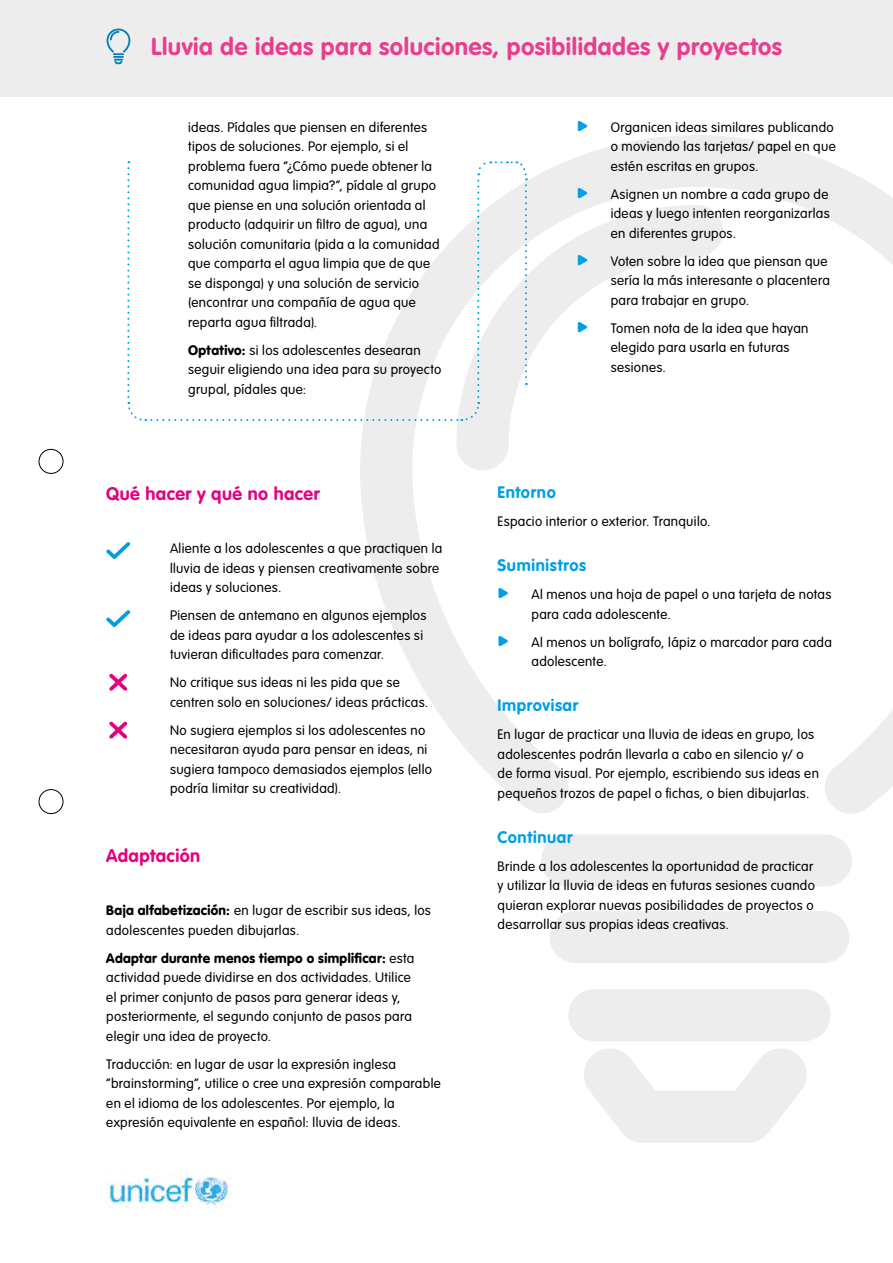
<style>
.page{position:relative;width:893px;height:1263px;background:#fff}
.page>*{position:absolute;margin:0;border:0;box-sizing:border-box;transform-origin:0 0}
.t1{font:700 24px "VAG Rounded Std";letter-spacing:.025em;color:#e93e8f}
.t2{font:700 18px "VAG Rounded Std";letter-spacing:.025em;color:#e6007d}
.t3{font:700 16.5px "VAG Rounded Std";letter-spacing:.035em;color:#009fe3}
.t4{font:300 13.5px/19.5px "VAG Rounded Std";letter-spacing:.025em;color:#000}
.s1{font-weight:900}
.s2{color:#009fe3}
</style>
<div class="page">
<svg style="left:360px;top:135px;width:533px;height:679px"></svg>
<svg style="left:456px;top:205px;width:267px;height:265px"></svg>
<div style="left:541px;top:834px;width:311px;height:52px;background:#ededed;border-radius:26px"></div>
<svg style="left:584px;top:1049px;width:223px;height:94px"></svg>
<div style="left:549px;top:911px;width:300px;height:52px;background:#ededed;border-radius:26px"></div>
<div style="left:568px;top:989px;width:262px;height:52px;background:#ededed;border-radius:26px"></div>
<div style="left:0;top:0;width:893px;height:97px;background:#ededed"></div>
<img style="left:106px;top:1172px;width:126px;height:36px">
<svg style="left:107px;top:29px;width:23px;height:35px"></svg>
<svg style="left:127px;top:160px;width:401px;height:262px"></svg>
<svg style="left:109px;top:674px;width:18px;height:17px"></svg>
<svg style="left:106px;top:542px;width:24px;height:17px"></svg>
<svg style="left:106px;top:610px;width:24px;height:17px"></svg>
<svg style="left:109px;top:721px;width:18px;height:17px"></svg>
<div style="left:39px;top:449px;width:24px;height:24px;border:1px solid #000;border-radius:50%"></div>
<div style="left:39px;top:789px;width:24px;height:25px;border:1px solid #000;border-radius:50%"></div>
<h1 class="t1" style="left:151px;top:33px;width:632px">Lluvia de ideas para soluciones, posibilidades y proyectos</h1>
<p class="t4" style="left:188px;top:118px;width:253px">ideas. Pídales que piensen en diferentes tipos de soluciones. Por ejemplo, si el problema fuera “¿Cómo puede obtener la comunidad agua limpia?”, pídale al grupo que piense en una solución orientada al producto (adquirir un filtro de agua), una solución comunitaria (pida a la comunidad que comparta el agua limpia que de que se disponga) y una solución de servicio (encontrar una compañía de agua que reparta agua filtrada).</p>
<p class="t4" style="left:188px;top:341px;width:255px"><span class="s1">Optativo:</span> si los adolescentes desearan seguir eligiendo una idea para su proyecto grupal, pídales que:</p>
<h2 class="t2" style="left:106px;top:483px;width:215px">Qué hacer y qué no hacer</h2>
<p class="t4" style="left:170px;top:539px;width:274px">Aliente a los adolescentes a que practiquen la lluvia de ideas y piensen creativamente sobre ideas y soluciones.</p>
<p class="t4" style="left:170px;top:606px;width:258px">Piensen de antemano en algunos ejemplos de ideas para ayudar a los adolescentes si tuvieran dificultades para comenzar.</p>
<p class="t4" style="left:170px;top:673px;width:260px">No critique sus ideas ni les pida que se centren solo en soluciones/ ideas prácticas.</p>
<p class="t4" style="left:170px;top:720px;width:263px">No sugiera ejemplos si los adolescentes no necesitaran ayuda para pensar en ideas, ni sugiera tampoco demasiados ejemplos (ello podría limitar su creatividad).</p>
<h2 class="t2" style="left:106px;top:845px;width:95px">Adaptación</h2>
<p class="t4" style="left:106px;top:901px;width:326px"><span class="s1">Baja alfabetización:</span> en lugar de escribir sus ideas, los adolescentes pueden dibujarlas.</p>
<p class="t4" style="left:106px;top:949px;width:310px"><span class="s1">Adaptar durante menos tiempo o simplificar:</span> esta actividad puede dividirse en dos actividades. Utilice el primer conjunto de pasos para generar ideas y, posteriormente, el segundo conjunto de pasos para elegir una idea de proyecto.</p>
<p class="t4" style="left:106px;top:1055px;width:336px">Traducción: en lugar de usar la expresión inglesa “brainstorming”, utilice o cree una expresión comparable en el idioma de los adolescentes. Por ejemplo, la expresión equivalente en español: lluvia de ideas.</p>
<p class="t4" style="left:611px;top:118px;width:226px;text-indent:-34px"><span class="s2">•</span> Organicen ideas similares publicando o moviendo las tarjetas/ papel en que estén escritas en grupos.</p>
<p class="t4" style="left:611px;top:185px;width:220px;text-align:justify;text-indent:-34px"><span class="s2">•</span> Asignen un nombre a cada grupo de ideas y luego intenten reorganizarlas en diferentes grupos.</p>
<p class="t4" style="left:611px;top:252px;width:221px;text-indent:-34px"><span class="s2">•</span> Voten sobre la idea que piensan que sería la más interesante o placentera para trabajar en grupo.</p>
<p class="t4" style="left:611px;top:319px;width:199px;text-indent:-34px"><span class="s2">•</span> Tomen nota de la idea que hayan elegido para usarla en futuras sesiones.</p>
<p class="t3" style="left:497px;top:483px;width:60px">Entorno</p>
<p class="t4" style="left:497px;top:512px;width:215px">Espacio interior o exterior. Tranquilo.</p>
<p class="t3" style="left:497px;top:556px;width:90px">Suministros</p>
<p class="t4" style="left:531px;top:585px;width:301px;text-indent:-34px"><span class="s2">•</span> Al menos una hoja de papel o una tarjeta de notas para cada adolescente.</p>
<p class="t4" style="left:531px;top:633px;width:302px;text-indent:-34px"><span class="s2">•</span> Al menos un bolígrafo, lápiz o marcador para cada adolescente.</p>
<p class="t3" style="left:497px;top:696px;width:82px">Improvisar</p>
<p class="t4" style="left:497px;top:725px;width:323px">En lugar de practicar una lluvia de ideas en grupo, los adolescentes podrán llevarla a cabo en silencio y/ o de forma visual. Por ejemplo, escribiendo sus ideas en pequeños trozos de papel o fichas, o bien dibujarlas.</p>
<p class="t3" style="left:497px;top:827px;width:77px">Continuar</p>
<p class="t4" style="left:497px;top:857px;width:319px">Brinde a los adolescentes la oportunidad de practicar y utilizar la lluvia de ideas en futuras sesiones cuando quieran explorar nuevas posibilidades de proyectos o desarrollar sus propias ideas creativas.</p>
</div>
